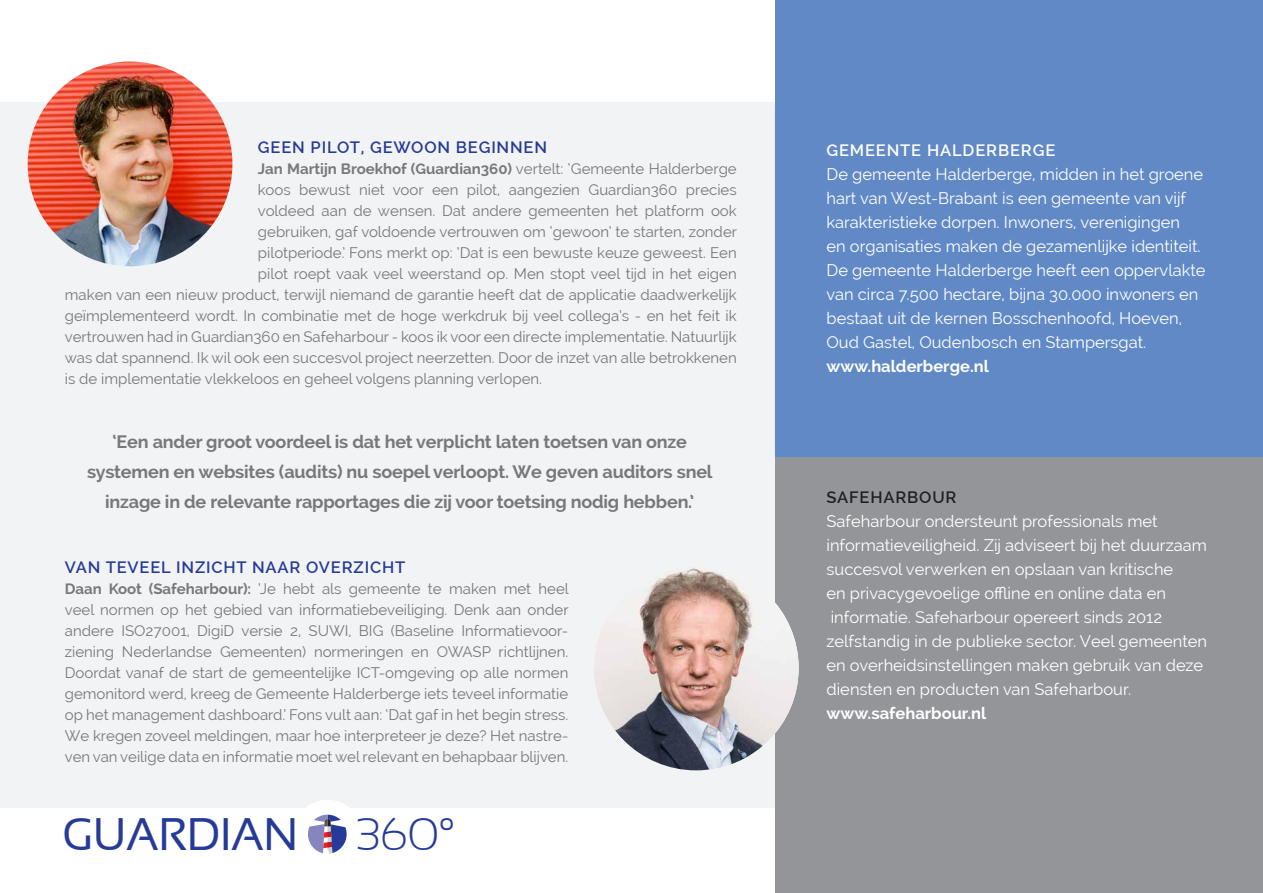
<style>
.page{position:relative;width:1263px;height:893px;background:#fff}
.page>*{position:absolute;margin:0;border:0;box-sizing:border-box;transform-origin:0 0}
.t1{font:45.3px "Sansation";color:#253b97}
.t2{font:300 45.3px "Sansation";color:#253b97}
.t3{font:700 18px/30px "Raleway";letter-spacing:-.01em;color:#76787b;text-align:center}
.t4{font:16.5px/24px "Raleway";color:#fff}
.t5{font:600 16.5px "Raleway";letter-spacing:.05em;color:#253b97}
.t6{font:700 16.5px "Raleway";color:#fff}
.t7{font:600 16.5px "Raleway";letter-spacing:.05em;color:#fff}
.t8{font:600 16.5px "Raleway";letter-spacing:.05em;color:#231f20}
.t9{font:15px/21px "Raleway";color:#76787b;text-align:justify}
.t10{font:700 15px "Raleway";color:#76787b}
.s1{font-weight:400}
.s2{font-weight:700}
</style>
<div class="page">
<div style="left:0;top:102px;width:791px;height:706px;background:#f2f3f4"></div>
<div style="left:775px;top:455px;width:488px;height:438px;background:#939598"></div>
<div style="left:775px;top:0;width:488px;height:456px;background:#6189c6"></div>
<img style="left:28px;top:62px;width:204px;height:204px;border-radius:102px">
<img style="left:594px;top:566px;width:205px;height:204px;border-radius:102px">
<div style="left:293px;top:800px;width:69px;height:69px;background:#fff;border-radius:50%"></div>
<svg style="left:308px;top:815px;width:39px;height:39px"></svg>
<p class="t5" style="left:258px;top:138px;width:291px">GEEN PILOT, GEWOON BEGINNEN</p>
<p class="t10" style="left:258px;top:161px;width:480px">Jan Martijn Broekhof (Guardian360) <span class="s1">vertelt: ‘Gemeente Halderberge</span></p>
<p class="t9" style="left:258px;top:180px;width:480px">koos bewust niet voor een pilot, aangezien Guardian360 precies</p>
<p class="t9" style="left:258px;top:201px;width:480px">voldeed aan de wensen. Dat andere gemeenten het platform ook</p>
<p class="t9" style="left:258px;top:222px;width:481px">gebruiken, gaf voldoende vertrouwen om ‘gewoon’ te starten, zonder</p>
<p class="t9" style="left:258px;top:243px;width:480px">pilotperiode.’ Fons merkt op: ‘Dat is een bewuste keuze geweest. Een</p>
<p class="t9" style="left:258px;top:264px;width:480px">pilot roept vaak veel weerstand op. Men stopt veel tijd in het eigen</p>
<p class="t9" style="left:65px;top:285px;width:673px">maken van een nieuw product, terwijl niemand de garantie heeft dat de applicatie daadwerkelijk</p>
<p class="t9" style="left:65px;top:306px;width:673px">geïmplementeerd wordt. In combinatie met de hoge werkdruk bij veel collega’s - en het feit ik</p>
<p class="t9" style="left:65px;top:327px;width:673px">vertrouwen had in Guardian360 en Safeharbour - koos ik voor een directe implementatie. Natuurlijk</p>
<p class="t9" style="left:65px;top:348px;width:673px">was dat spannend. Ik wil ook een succesvol project neerzetten. Door de inzet van alle betrokkenen</p>
<p class="t9" style="left:65px;top:369px;width:479px">is de implementatie vlekkeloos en geheel volgens planning verlopen.</p>
<p class="t3" style="left:87px;top:427px;width:627px">‘Een ander groot voordeel is dat het verplicht laten toetsen van onze systemen en websites (audits) nu soepel verloopt. We geven auditors snel inzage in de relevante rapportages die zij voor toetsing nodig hebben.’</p>
<p class="t5" style="left:65px;top:558px;width:342px">VAN TEVEEL INZICHT NAAR OVERZICHT</p>
<p class="t9" style="left:65px;top:579px;width:505px"><span class="s2">Daan Koot (Safeharbour):</span> ‘Je hebt als gemeente te maken met heel veel normen op het gebied van informatiebeveiliging. Denk aan onder andere ISO27001, DigiD versie 2, SUWI, BIG (Baseline Informatievoor&shy;ziening Nederlandse Gemeenten) normeringen en OWASP richtlijnen.<br>Doordat vanaf de start de gemeentelijke ICT-omgeving op alle normen gemonitord werd, kreeg de Gemeente Halderberge iets teveel informatie op het management dashboard.’ Fons vult aan: ‘Dat gaf in het begin stress.<br>We kregen zoveel meldingen, maar hoe interpreteer je deze? Het nastre&shy;ven van veilige data en informatie moet wel relevant en behapbaar blijven.</p>
<h1 class="t1" style="left:62px;top:809px;width:237px">GUARDIAN</h1>
<h1 class="t2" style="left:356px;top:810px;width:101px">360°</h1>
<p class="t7" style="left:826px;top:141px;width:230px">GEMEENTE HALDERBERGE</p>
<p class="t4" style="left:826px;top:162px;width:381px">De gemeente Halderberge, midden in het groene hart van West-Brabant is een gemeente van vijf karakteristieke dorpen. Inwoners, verenigingen<br>en organisaties maken de gezamenlijke identiteit.<br>De gemeente Halderberge heeft een oppervlakte van circa 7.500 hectare, bijna 30.000 inwoners en bestaat uit de kernen Bosschenhoofd, Hoeven, Oud Gastel, Oudenbosch en Stampersgat.</p>
<p class="t6" style="left:826px;top:357px;width:164px">www.halderberge.nl</p>
<p class="t8" style="left:826px;top:488px;width:132px">SAFEHARBOUR</p>
<p class="t4" style="left:826px;top:509px;width:382px">Safeharbour ondersteunt professionals met informatieveiligheid. Zij adviseert bij het duurzaam succesvol verwerken en opslaan van kritische<br>en privacygevoelige offline en online data en informatie. Safeharbour opereert sinds 2012 zelfstandig in de publieke sector. Veel gemeenten en overheidsinstellingen maken gebruik van deze diensten en producten van Safeharbour.</p>
<p class="t6" style="left:826px;top:704px;width:161px">www.safeharbour.nl</p>
</div>
